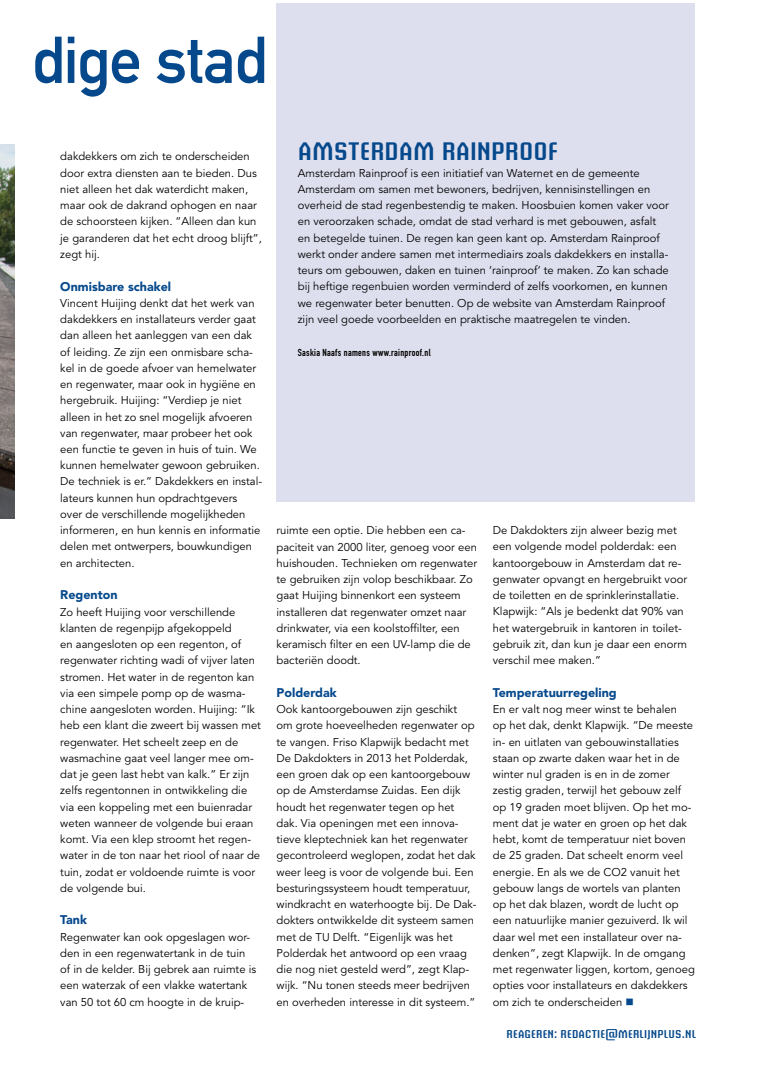
<style>
.page{position:relative;width:773px;height:1081px;background:#fff}
.page>*{position:absolute;margin:0;border:0;box-sizing:border-box;transform-origin:0 0}
.t1{font:65px "DIN Mittelschrift Std";letter-spacing:-.025em;color:#05498c}
.t2{font:600 25px "Briem Akademi Std";color:#05498c}
.t3{font:900 12.5px "Avenir LT Std";color:#05498c}
.t4{font:11.25px/16.2px "Avenir LT Std";color:#000}
.t5{font:600 11.25px "Briem Akademi Std";letter-spacing:.015em;color:#05498c}
.t6{font:10px "DIN Engschrift Std";letter-spacing:.03em;color:#000}
.s1{color:#05498c}
</style>
<div class="page">
<div style="left:276px;top:4px;width:418px;height:498px;background:#dedfee"></div>
<img style="left:0;top:144px;width:14px;height:374px">
<h1 class="t1" style="left:31px;top:22px;width:238px">dige stad</h1>
<p class="t4" style="left:60px;top:149px;width:203px">dakdekkers om zich te onderscheiden door extra diensten aan te bieden. Dus niet alleen het dak waterdicht maken, maar ook de dakrand ophogen en naar de schoorsteen kijken. “Alleen dan kun je garanderen dat het echt droog blijft”, zegt hij.</p>
<p class="t3" style="left:60px;top:279px;width:112px">Onmisbare schakel</p>
<p class="t4" style="left:60px;top:295px;width:203px">Vincent Huijing denkt dat het werk van dakdekkers en installateurs verder gaat dan alleen het aanleggen van een dak of leiding. Ze zijn een onmisbare scha&shy;kel in de goede afvoer van hemelwater en regenwater, maar ook in hygiëne en hergebruik. Huijing: “Verdiep je niet alleen in het zo snel mogelijk afvoeren van regenwater, maar probeer het ook een functie te geven in huis of tuin. We kunnen hemelwater gewoon gebruiken.<br>De techniek is er.” Dakdekkers en instal&shy;lateurs kunnen hun opdrachtgevers over de verschillende mogelijkheden informeren, en hun kennis en informatie delen met ontwerpers, bouwkundigen en architecten.</p>
<p class="t3" style="left:60px;top:587px;width:59px">Regenton</p>
<p class="t4" style="left:60px;top:604px;width:202px">Zo heeft Huijing voor verschillende klanten de regenpijp afgekoppeld<br>en aangesloten op een regenton, of regenwater richting wadi of vijver laten stromen. Het water in de regenton kan via een simpele pomp op de wasma&shy;chine aangesloten worden. Huijing: “Ik heb een klant die zweert bij wassen met regenwater. Het scheelt zeep en de wasmachine gaat veel langer mee om&shy;dat je geen last hebt van kalk.” Er zijn zelfs regentonnen in ontwikkeling die via een koppeling met een buienradar weten wanneer de volgende bui eraan komt. Via een klep stroomt het regen&shy;water in de ton naar het riool of naar de tuin, zodat er voldoende ruimte is voor de volgende bui.</p>
<p class="t3" style="left:60px;top:912px;width:28px">Tank</p>
<p class="t4" style="left:60px;top:929px;width:197px">Regenwater kan ook opgeslagen wor&shy;den in een regenwatertank in de tuin of in de kelder. Bij gebrek aan ruimte is een waterzak of een vlakke watertank van 50 tot 60 cm hoogte in de kruip-</p>
<h2 class="t2" style="left:298px;top:138px;width:261px">AMSTERDAM RAINPROOF</h2>
<p class="t4" style="left:298px;top:165px;width:372px">Amsterdam Rainproof is een initiatief van Waternet en de gemeente Amsterdam om samen met bewoners, bedrijven, kennisinstellingen en overheid de stad regenbestendig te maken. Hoosbuien komen vaker voor en veroorzaken schade, omdat de stad verhard is met gebouwen, asfalt en betegelde tuinen. De regen kan geen kant op. Amsterdam Rainproof werkt onder andere samen met intermediairs zoals dakdekkers en installa&shy;teurs om gebouwen, daken en tuinen ‘rainproof’ te maken. Zo kan schade bij heftige regenbuien worden verminderd of zelfs voorkomen, en kunnen we regenwater beter benutten. Op de website van Amsterdam Rainproof zijn veel goede voorbeelden en praktische maatregelen te vinden.</p>
<p class="t6" style="left:298px;top:346px;width:134px">Saskia Naafs namens www.rainproof.nl</p>
<p class="t4" style="left:276px;top:522px;width:202px">ruimte een optie. Die hebben een ca&shy;paciteit van 2000 liter, genoeg voor een huishouden. Technieken om regenwater te gebruiken zijn volop beschikbaar. Zo gaat Huijing binnenkort een systeem installeren dat regenwater omzet naar drinkwater, via een koolstoffilter, een keramisch filter en een UV-lamp die de bacteriën doodt.</p>
<p class="t3" style="left:276px;top:685px;width:62px">Polderdak</p>
<p class="t4" style="left:276px;top:701px;width:201px">Ook kantoorgebouwen zijn geschikt<br>om grote hoeveelheden regenwater op te vangen. Friso Klapwijk bedacht met De Dakdokters in 2013 het Polderdak, een groen dak op een kantoorgebouw op de Amsterdamse Zuidas. Een dijk houdt het regenwater tegen op het dak. Via openingen met een innova&shy;tieve kleptechniek kan het regenwater gecontroleerd weglopen, zodat het dak weer leeg is voor de volgende bui. Een besturingssysteem houdt temperatuur, windkracht en waterhoogte bij. De Dak&shy;dokters ontwikkelde dit systeem samen met de TU Delft. “Eigenlijk was het Polderdak het antwoord op een vraag die nog niet gesteld werd”, zegt Klap&shy;wijk. “Nu tonen steeds meer bedrijven en overheden interesse in dit systeem.”</p>
<p class="t4" style="left:493px;top:522px;width:196px">De Dakdokters zijn alweer bezig met een volgende model polderdak: een kantoorgebouw in Amsterdam dat re&shy;genwater opvangt en hergebruikt voor de toiletten en de sprinklerinstallatie.<br>Klapwijk: “Als je bedenkt dat 90% van het watergebruik in kantoren in toilet&shy;gebruik zit, dan kun je daar een enorm verschil mee maken.”</p>
<p class="t3" style="left:493px;top:685px;width:125px">Temperatuurregeling</p>
<p class="t4" style="left:493px;top:701px;width:203px">En er valt nog meer winst te behalen<br>op het dak, denkt Klapwijk. “De meeste in- en uitlaten van gebouwinstallaties staan op zwarte daken waar het in de winter nul graden is en in de zomer zestig graden, terwijl het gebouw zelf op 19 graden moet blijven. Op het mo&shy;ment dat je water en groen op het dak hebt, komt de temperatuur niet boven de 25 graden. Dat scheelt enorm veel energie. En als we de CO2 vanuit het gebouw langs de wortels van planten op het dak blazen, wordt de lucht op een natuurlijke manier gezuiverd. Ik wil daar wel met een installateur over na&shy;denken”, zegt Klapwijk. In de omgang met regenwater liggen, kortom, genoeg opties voor installateurs en dakdekkers om zich te onderscheiden <span class="s1">■</span></p>
<p class="t5" style="left:506px;top:1028px;width:191px">REAGEREN: REDACTIE@MERLIJNPLUS.NL</p>
</div>
